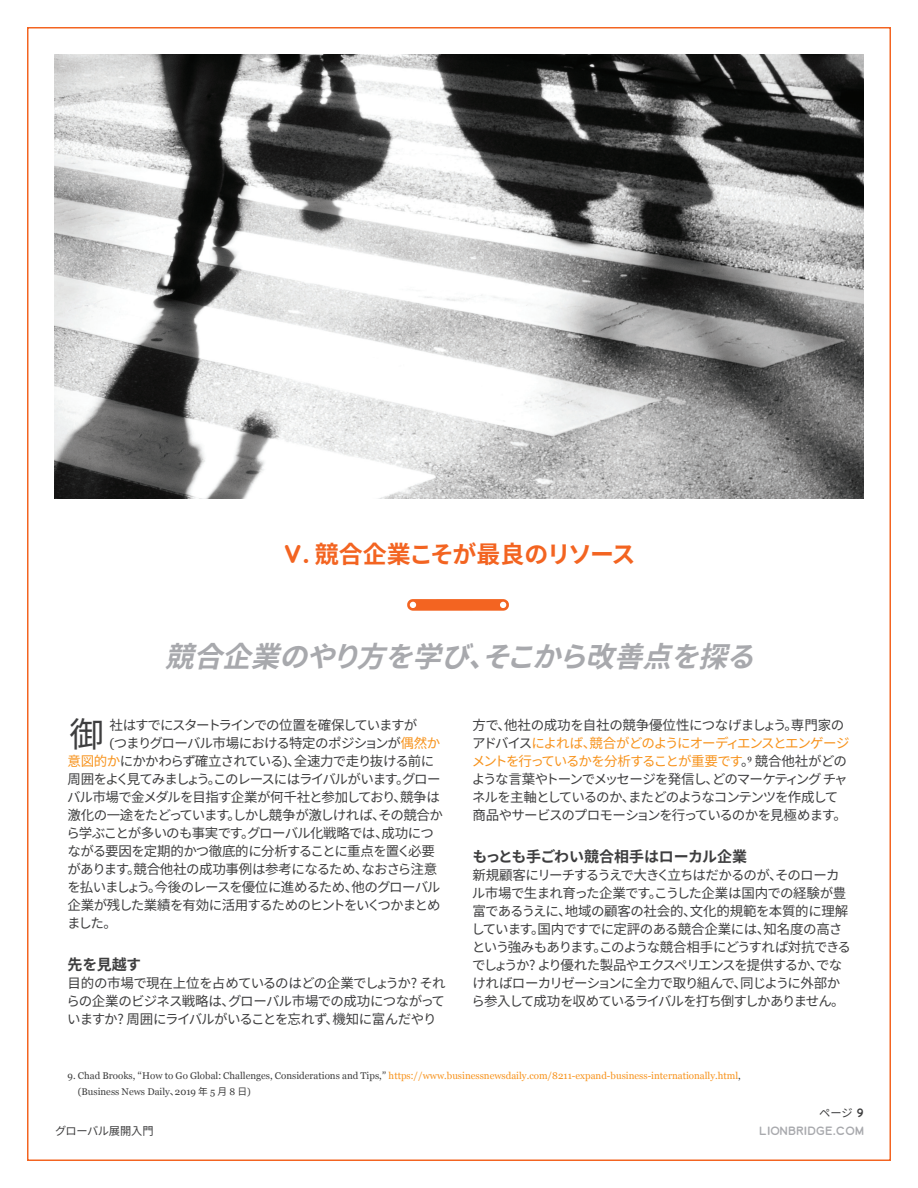
<style>
.page{position:relative;width:918px;height:1188px;background:#fff}
.page>*{position:absolute;margin:0;border:0;box-sizing:border-box;transform-origin:0 0}
.t1{font:34.5px "Noto Sans CJ Kjp";color:#3e3e3f}
.Lion_Main_Title{font:italic 700 28.5px "Noto Sans CJ Kjp";color:#a8a9ad}
.Lion_Main_Title-2{font:700 24px "Noto Sans CJ Kjp";letter-spacing:-.065em;color:#f36421}
.t2{font:700 15px "Noto Sans CJ Kjp";letter-spacing:-.01em;color:#3e3e3f}
.t3{font:13.5px/18px "Noto Sans CJ Kjp";letter-spacing:-.065em;color:#3e3e3f}
.t4{font:13.5px "Noto Sans CJ Kjp";letter-spacing:-.045em;color:#3e3e3f}
.t5{font:13.5px "Noto Sans CJ Kjp";letter-spacing:-.095em;color:#3e3e3f}
.t6{font:13.5px "Noto Sans CJ Kjp";letter-spacing:-.035em;color:#3e3e3f}
.t7{font:13.5px "Noto Sans CJ Kjp";letter-spacing:-.085em;color:#3e3e3f}
.t8{font:11.25px "Lionbridge Sans";color:#a8a9ad}
.t9{font:11.25px "Noto Sans CJ Kjp";letter-spacing:-.015em;color:#3e3e3f}
.t10{font:9.75px/16.5px "Georgia";color:#3f3f3f}
.s1{font-family:"Lionbridge Sans"}
.s2{font-family:"Georgia"}
.s3{color:#f7931d}
.s4{font-family:"Noto Sans CJ Kjp"}
.s5{font-family:"Noto Sans CJ Kjp";color:#f7931d}
</style>
<div class="page">
<img style="left:54px;top:54px;width:810px;height:445px">
<svg style="left:407px;top:599px;width:102px;height:12px"></svg>
<p class="Lion_Main_Title-2" style="left:283px;top:541px;width:354px"><span class="s1">V.</span> 競合企業こそが最良のリソース</p>
<p class="Lion_Main_Title" style="left:165px;top:640px;width:608px">競合企業のやり方を学び、そこから改善点を探る</p>
<p class="t1" style="left:70px;top:714px;width:36px">御</p>
<p class="t7" style="left:109px;top:717px;width:309px">社はすでにスタートラインでの位置を確保していますが</p>
<p class="t3" style="left:110px;top:734px;width:332px"><span class="s2">(</span>つまりグローバル市場における特定のポジションが<span class="s3">偶然か</span></p>
<p class="t3" style="left:68px;top:752px;width:368px"><span class="s3">意図的か</span>にかかわらず確立されている<span class="s2">)</span>、全速力で走り抜ける前に</p>
<p class="t5" style="left:68px;top:771px;width:375px">周囲をよく見てみましょう。このレースにはライバルがいます。グロー</p>
<p class="t3" style="left:67px;top:788px;width:374px">バル市場で金メダルを目指す企業が何千社と参加しており、競争は</p>
<p class="t4" style="left:68px;top:807px;width:377px">激化の一途をたどっています。しかし競争が激しければ、その競合か</p>
<p class="t3" style="left:66px;top:824px;width:369px">ら学ぶことが多いのも事実です。グローバル化戦略では、成功につ</p>
<p class="t4" style="left:68px;top:843px;width:369px">ながる要因を定期的かつ徹底的に分析することに重点を置く必要</p>
<p class="t6" style="left:67px;top:861px;width:371px">があります。競合他社の成功事例は参考になるため、なおさら注意</p>
<p class="t3" style="left:67px;top:878px;width:375px">を払いましょう。今後のレースを優位に進めるため、他のグローバル</p>
<p class="t3" style="left:68px;top:896px;width:375px">企業が残した業績を有効に活用するためのヒントをいくつかまとめ</p>
<p class="t3" style="left:67px;top:914px;width:51px">ました。</p>
<p class="t2" style="left:68px;top:956px;width:75px">先を見越す</p>
<p class="t3" style="left:66px;top:974px;width:381px;text-align:justify">目的の市場で現在上位を占めているのはどの企業でしょうか? それらの企業のビジネス戦略は、グローバル市場での成功につながっていますか? 周囲にライバルがいることを忘れず、機知に富んだやり</p>
<p class="t3" style="left:472px;top:716px;width:379px">方で、他社の成功を自社の競争優位性につなげましょう。専門家のアドバイス<span class="s3">によれば、競合がどのようにオーディエンスとエンゲージメントを行っているかを分析することが重要です</span>。<sup>9</sup> 競合他社がどのような言葉やトーンでメッセージを発信し、どのマーケティング チャネルを主軸としているのか、またどのようなコンテンツを作成して商品やサービスのプロモーションを行っているのかを見極めます。</p>
<p class="t2" style="left:472px;top:848px;width:276px">もっとも手ごわい競合相手はローカル企業</p>
<p class="t3" style="left:471px;top:866px;width:381px">新規顧客にリーチするうえで大きく立ちはだかるのが、そのローカル市場で生まれ育った企業です。こうした企業は国内での経験が豊富であるうえに、地域の顧客の社会的、文化的規範を本質的に理解しています。国内ですでに定評のある競合企業には、知名度の高さという強みもあります。このような競合相手にどうすれば対抗できるでしょうか? より優れた製品やエクスペリエンスを提供するか、でなければローカリゼーションに全力で取り組んで、同じように外部から参入して成功を収めているライバルを打ち倒すしかありません。</p>
<p class="t10" style="left:78px;top:1067px;width:665px;text-indent:-10px">9. Chad Brooks, <span class="s4">“</span>How to Go Global<span class="s4">:</span> Challenges, Considerations and Tips,<span class="s4">”</span> <span class="s3">https</span><span class="s5">:</span><span class="s3">//www.businessnewsdaily.com/8211-expand-business-internationally.html</span>, (Business News Daily<span class="s4">、</span>2019 <span class="s4">年</span> 5 <span class="s4">月</span> 8 <span class="s4">日</span>)</p>
<p class="t9" style="left:55px;top:1124px;width:100px">グローバル展開入門</p>
<p class="t9" style="left:819px;top:1107px;width:46px">ページ <span class="s1">9</span></p>
<p class="t8" style="left:759px;top:1123px;width:106px">LIONBRIDGE.COM</p>
</div>
